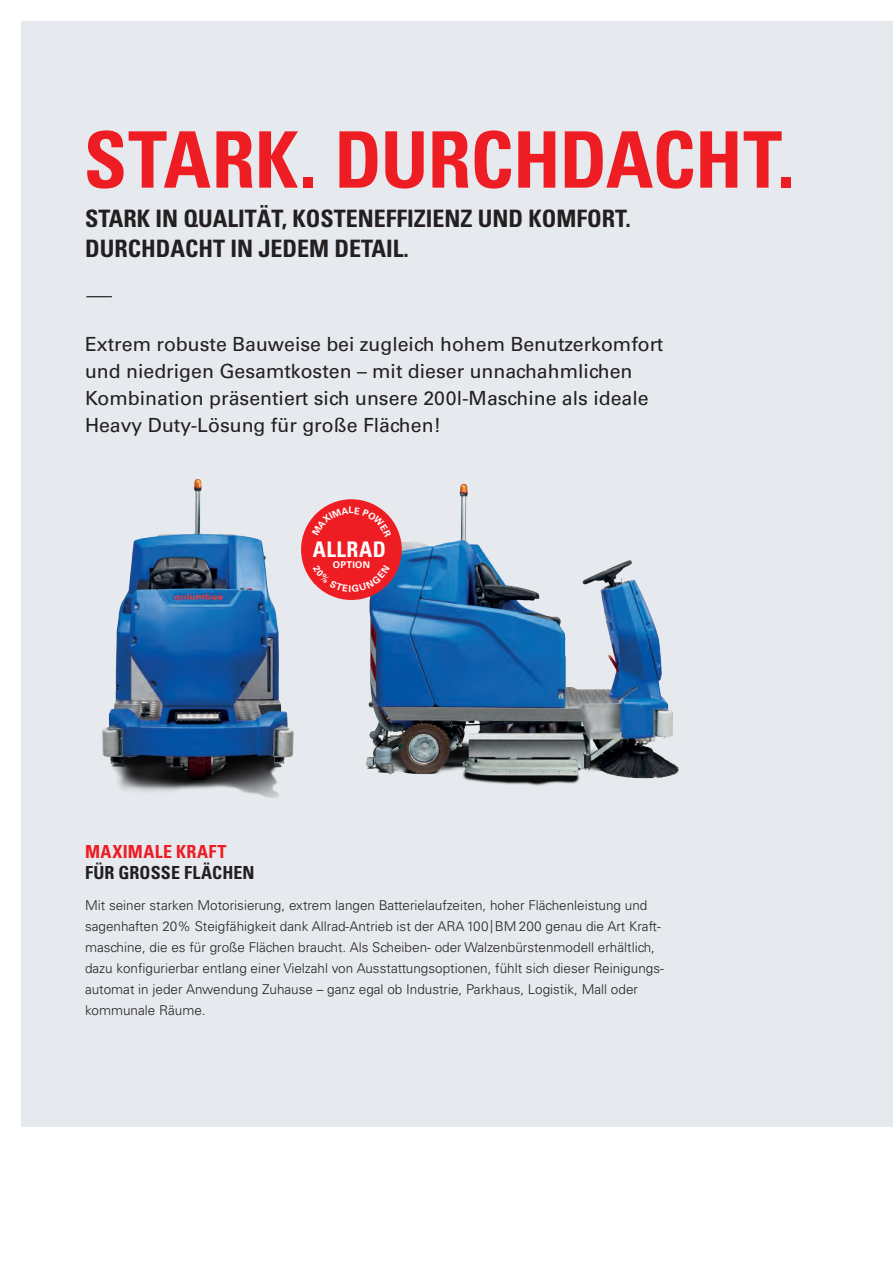
<style>
.page{position:relative;width:893px;height:1263px;background:#fff}
.page>*{position:absolute;margin:0;border:0;box-sizing:border-box;transform-origin:0 0}
.t1{font:700 condensed 78px "Univers LT";letter-spacing:-.01em;color:#ee1d23}
.t2{font:700 condensed 24px/30px "Univers LT";color:#231f20}
.t3{font:700 condensed 21.45px "Univers LT";letter-spacing:.02em;color:#fff}
.t4{font:19.5px/27px "Univers LT";color:#231f20}
.t5{font:700 condensed 18px "Univers LT";letter-spacing:.005em;color:#231f20}
.t6{font:700 condensed 18px "Univers LT";letter-spacing:.025em;color:#ee1d23}
.t7{font:300 13.5px/21px "Univers LT";color:#231f20}
.t8{font:700 9.3px "Univers LT";letter-spacing:.03em;color:#fff}
</style>
<div class="page">
<div style="left:21px;top:21px;width:872px;height:1106px;background:#e6eaee"></div>
<img style="left:334px;top:483px;width:345px;height:303px">
<img style="left:102px;top:478px;width:210px;height:320px">
<svg style="left:86px;top:296px;width:26px;height:1px"></svg>
<div style="left:301px;top:499px;width:101px;height:101px;background:#ee1d23;border-radius:50%"></div>
<svg style="left:313px;top:582px;width:77px;height:10px"></svg>
<svg style="left:312px;top:507px;width:79px;height:12px"></svg>
<h1 class="t1" style="left:84px;top:112px;width:712px">STARK. DURCHDACHT.</h1>
<h2 class="t2" style="left:85px;top:204px;width:547px">STARK IN QUALITÄT, KOSTENEFFIZIENZ UND KOMFORT.<br>DURCHDACHT IN JEDEM DETAIL.</h2>
<h3 class="t4" style="left:85px;top:330px;width:580px">Extrem robuste Bauweise bei zugleich hohem Benutzerkomfort und niedrigen Gesamtkosten – mit dieser unnachahmlichen Kombination präsentiert sich unsere 200l-Maschine als ideale Heavy Duty-Lösung für große Flächen!</h3>
<h3 class="t3" style="left:313px;top:536px;width:75px">ALLRAD</h3>
<p class="t8" style="left:333px;top:559px;width:39px">OPTION</p>
<h3 class="t6" style="left:85px;top:840px;width:143px">MAXIMALE KRAFT</h3>
<h3 class="t5" style="left:85px;top:861px;width:171px">FÜR GROSSE FLÄCHEN</h3>
<p class="t7" style="left:85px;top:895px;width:580px">Mit seiner starken Motorisierung, extrem langen Batterielaufzeiten, hoher Flächenleistung und sagenhaften 20% Steigfähigkeit dank Allrad-Antrieb ist der ARA 100|BM 200 genau die Art Kraft&shy;maschine, die es für große Flächen braucht. Als Scheiben- oder Walzenbürstenmodell erhältlich, dazu konfigurierbar entlang einer Vielzahl von Ausstattungsoptionen, fühlt sich dieser Reinigungs&shy;automat in jeder Anwendung Zuhause – ganz egal ob Industrie, Parkhaus, Logistik, Mall oder kommunale Räume.</p>
</div>
